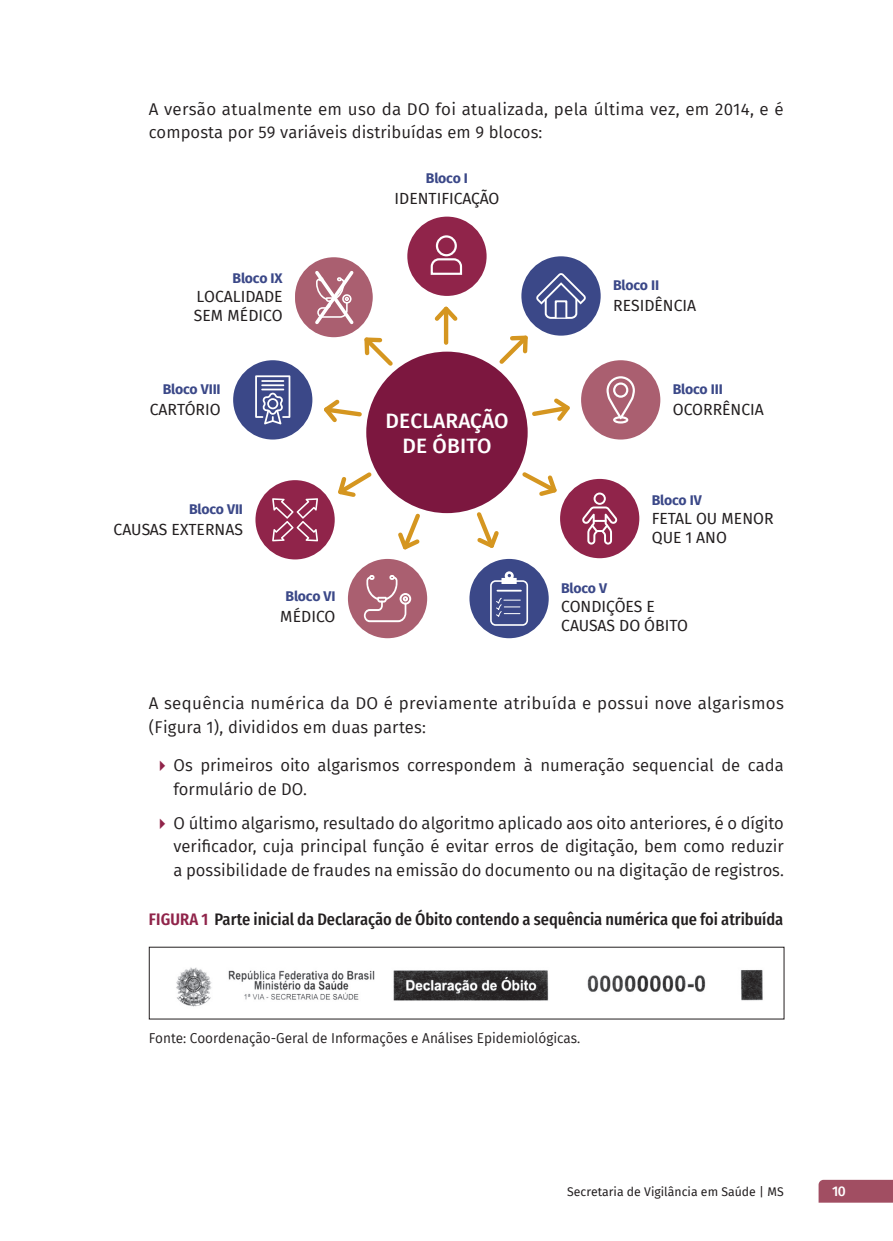
<style>
.page{position:relative;width:893px;height:1241px;background:#fff}
.page>*{position:absolute;margin:0;border:0;box-sizing:border-box;transform-origin:0 0}
.t1{font:500 20.82px/25px "Fira Sans";letter-spacing:.01em;color:#fff;text-align:center}
.t2{font:16.62px/23.6px "Fira Sans";letter-spacing:.005em;color:#231f20}
.t3{font:500 16.62px "Fira Sans Condensed";color:#231f20}
.t4{font:15.75px/19.2px "Fira Sans";color:#231f20}
.t5{font:700 14px "Fira Sans";letter-spacing:-.01em;color:#3b4888}
.t6{font:14px "Fira Sans";color:#231f20}
.t7{font:500 14px "Fira Sans";color:#fff}
.t8{font:12.25px "Fira Sans";color:#231f20}
.s1{font-weight:600;color:#90244a}
</style>
<div class="page">
<div style="left:819px;top:1179px;width:74px;height:23px;background:#a14e62"></div>
<img style="left:176px;top:967px;width:587px;height:40px">
<svg style="left:295px;top:257px;width:77px;height:77px"></svg>
<div style="left:295px;top:260px;width:77px;height:77px;background:#aa5f70;border-radius:50%"></div>
<div style="left:581px;top:360px;width:79px;height:79px;background:#aa5f70;border-radius:50%"></div>
<svg style="left:606px;top:376px;width:29px;height:47px"></svg>
<div style="left:560px;top:479px;width:79px;height:79px;background:#90244a;border-radius:50%"></div>
<svg style="left:582px;top:492px;width:35px;height:52px"></svg>
<div style="left:407px;top:216px;width:80px;height:80px;background:#90244a;border-radius:50%"></div>
<svg style="left:430px;top:258px;width:33px;height:17px"></svg>
<div style="left:436px;top:235px;width:21px;height:21px;border:2px solid #fff;border-radius:50%"></div>
<div style="left:469px;top:559px;width:80px;height:79px;background:#3b4888;border-radius:50%"></div>
<svg style="left:501px;top:571px;width:16px;height:13px"></svg>
<div style="left:490px;top:580px;width:38px;height:45px;border:2px solid #fff;border-radius:5px"></div>
<svg style="left:496px;top:597px;width:24px;height:20px"></svg>
<hr style="left:497px;top:589px;width:24px;height:2px;background:#fff">
<div style="left:348px;top:559px;width:79px;height:79px;background:#aa5f70;border-radius:50%"></div>
<svg style="left:364px;top:575px;width:47px;height:47px"></svg>
<div style="left:255px;top:480px;width:80px;height:79px;background:#90244a;border-radius:50%"></div>
<svg style="left:272px;top:498px;width:46px;height:43px"></svg>
<div style="left:233px;top:360px;width:79px;height:79px;background:#3b4888;border-radius:50%"></div>
<svg style="left:255px;top:375px;width:35px;height:49px"></svg>
<div style="left:521px;top:256px;width:80px;height:79px;background:#3b4888;border-radius:50%"></div>
<svg style="left:536px;top:273px;width:50px;height:46px"></svg>
<svg style="left:315px;top:271px;width:39px;height:54px"></svg>
<div style="left:366px;top:351px;width:162px;height:162px;background:#7c173f;border-radius:50%"></div>
<hr style="left:444px;top:309px;width:4px;height:33px;background:#d59620">
<svg style="left:434px;top:306px;width:24px;height:19px"></svg>
<svg style="left:495px;top:335px;width:33px;height:33px"></svg>
<svg style="left:364px;top:337px;width:33px;height:33px"></svg>
<svg style="left:324px;top:399px;width:38px;height:24px"></svg>
<svg style="left:338px;top:468px;width:37px;height:29px"></svg>
<svg style="left:398px;top:513px;width:22px;height:37px"></svg>
<svg style="left:532px;top:398px;width:38px;height:23px"></svg>
<svg style="left:519px;top:468px;width:38px;height:28px"></svg>
<svg style="left:473px;top:508px;width:26px;height:40px"></svg>
<p class="t2" style="left:149px;top:97px;width:637px">A versão atualmente em uso da DO foi atualizada, pela última vez, em 2014, e é composta por 59 variáveis distribuídas em 9 blocos:</p>
<p class="t5" style="left:233px;top:266px;width:52px">Bloco IX</p>
<p class="t4" style="left:194px;top:286px;width:90px">LOCALIDADE<br>SEM MÉDICO</p>
<p class="t5" style="left:163px;top:377px;width:59px">Bloco VIII</p>
<p class="t4" style="left:150px;top:399px;width:72px">CARTÓRIO</p>
<p class="t5" style="left:189px;top:497px;width:55px">Bloco VII</p>
<p class="t4" style="left:114px;top:519px;width:131px">CAUSAS EXTERNAS</p>
<p class="t5" style="left:285px;top:584px;width:51px">Bloco VI</p>
<p class="t4" style="left:280px;top:606px;width:57px">MÉDICO</p>
<p class="t5" style="left:426px;top:166px;width:44px">Bloco I</p>
<p class="t4" style="left:395px;top:189px;width:106px">IDENTIFICAÇÃO</p>
<p class="t1" style="left:385px;top:407px;width:124px">DECLARAÇÃO<br>DE ÓBITO</p>
<p class="t5" style="left:613px;top:273px;width:48px">Bloco II</p>
<p class="t4" style="left:613px;top:295px;width:85px">RESIDÊNCIA</p>
<p class="t5" style="left:673px;top:377px;width:52px">Bloco III</p>
<p class="t4" style="left:673px;top:399px;width:93px">OCORRÊNCIA</p>
<p class="t5" style="left:652px;top:488px;width:51px">Bloco IV</p>
<p class="t4" style="left:652px;top:508px;width:123px">FETAL OU MENOR<br>QUE 1 ANO</p>
<p class="t5" style="left:561px;top:576px;width:48px">Bloco V</p>
<p class="t4" style="left:561px;top:596px;width:128px">CONDIÇÕES E<br>CAUSAS DO ÓBITO</p>
<p class="t2" style="left:149px;top:691px;width:637px">A sequência numérica da DO é previamente atribuída e possui nove algarismos (Figura 1), divididos em duas partes:</p>
<p class="t2" style="left:174px;top:753px;width:612px">Os primeiros oito algarismos correspondem à numeração sequencial de cada formulário de DO.</p>
<p class="t2" style="left:174px;top:810px;width:612px;text-align:justify">O último algarismo, resultado do algoritmo aplicado aos oito anteriores, é o dígito verificador, cuja principal função é evitar erros de digitação, bem como reduzir a possibilidade de fraudes na emissão do documento ou na digitação de registros.</p>
<p class="t3" style="left:149px;top:903px;width:636px"><span class="s1">FIGURA 1</span> Parte inicial da Declaração de Óbito contendo a sequência numérica que foi atribuída</p>
<p class="t6" style="left:149px;top:1027px;width:433px">Fonte: Coordenação-Geral de Informações e Análises Epidemiológicas.</p>
<p class="t8" style="left:567px;top:1182px;width:218px">Secretaria de Vigilância em Saúde | MS</p>
<p class="t7" style="left:832px;top:1179px;width:15px">10</p>
</div>
